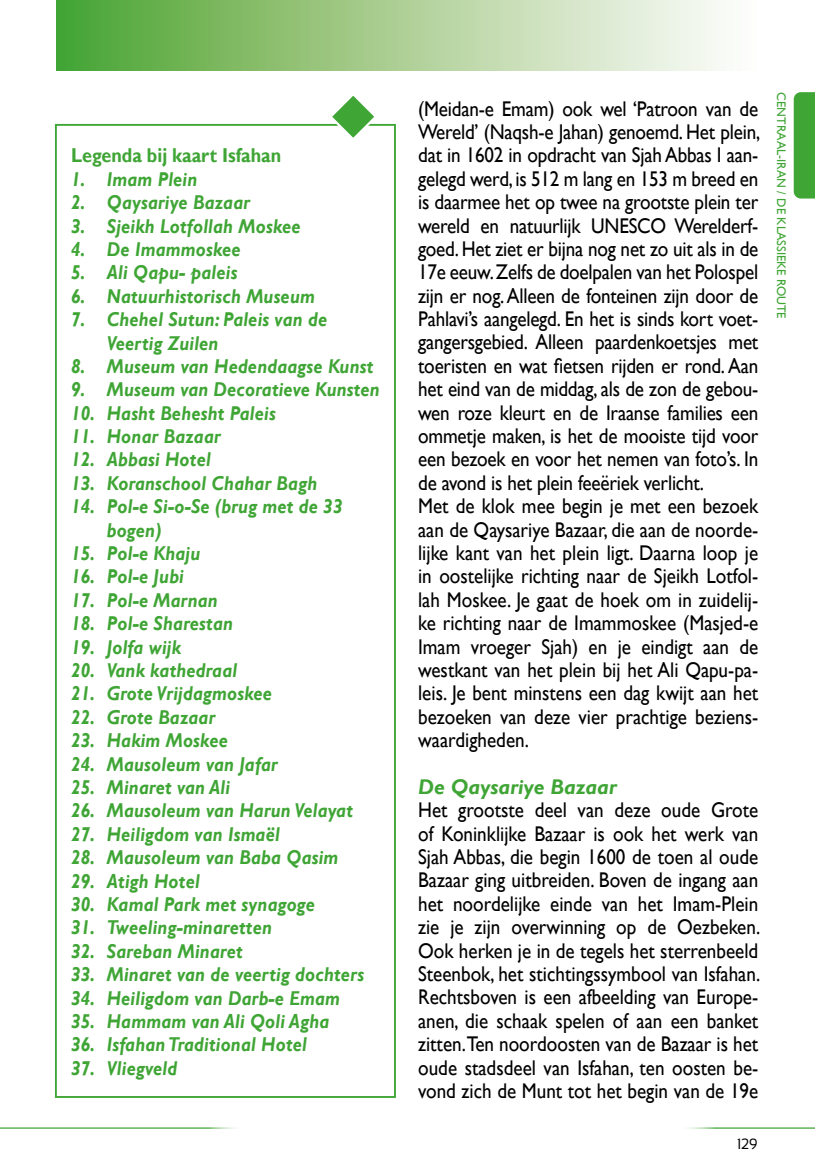
<style>
.page{position:relative;width:815px;height:1170px;background:#fff}
.page>*{position:absolute;margin:0;border:0;box-sizing:border-box;transform-origin:0 0}
.t1{font:21.25px/23.2px "Gill Sans";letter-spacing:-.01em;color:#000;scale:.9 1}
.t2{font:italic 700 21.25px "Gill Sans";color:#3fa535}
.t3{font:italic 700 20px/23.5px "Gill Sans";letter-spacing:.01em;color:#3fa535;scale:.9 1}
.t4{font:700 20px "Gill Sans";color:#3fa535;scale:.9 1}
.t5{font:15px "Sansation";color:#000;scale:.9 1}
.t6{font:12.5px "Gill Sans";color:#3fa535}
</style>
<div class="page">
<div style="left:794px;top:92px;width:21px;height:106px;background:#3fa535"></div>
<div style="left:57px;top:0;width:701px;height:71px;background:linear-gradient(to right,#4fa330,#fffeff)"></div>
<div style="left:55px;top:124px;width:341px;height:973px;border:2px solid #3fa535"></div>
<svg style="left:327px;top:96px;width:52px;height:42px"></svg>
<hr style="left:0;top:1127px;width:244px;height:1px;background:#3fa535">
<hr style="left:679px;top:1127px;width:136px;height:1px;background:#3fa535">
<p class="t4" style="left:71px;top:143px;width:235px">Legenda bij kaart Isfahan</p>
<p class="t3" style="left:71px;top:168px;width:142px">1. Imam Plein</p>
<p class="t3" style="left:71px;top:191px;width:200px">2. Qaysariye Bazaar</p>
<p class="t3" style="left:71px;top:214px;width:257px">3. Sjeikh Lotfollah Moskee</p>
<p class="t3" style="left:71px;top:238px;width:190px">4. De Imammoskee</p>
<p class="t3" style="left:71px;top:261px;width:186px">5. Ali Qapu- paleis</p>
<p class="t3" style="left:71px;top:285px;width:273px">6. Natuurhistorisch Museum</p>
<p class="t3" style="left:107px;top:308px;width:246px;text-indent:-36px">7. Chehel Sutun: Paleis van de<br>Veertig Zuilen</p>
<p class="t3" style="left:71px;top:355px;width:337px">8. Museum van Hedendaagse Kunst</p>
<p class="t3" style="left:71px;top:378px;width:345px">9. Museum van Decoratieve Kunsten</p>
<p class="t3" style="left:71px;top:402px;width:229px">10. Hasht Behesht Paleis</p>
<p class="t3" style="left:71px;top:425px;width:168px">11. Honar Bazaar</p>
<p class="t3" style="left:71px;top:448px;width:157px">12. Abbasi Hotel</p>
<p class="t3" style="left:71px;top:472px;width:275px">13. Koranschool Chahar Bagh</p>
<p class="t3" style="left:107px;top:495px;width:263px;text-indent:-36px">14. Pol-e Si-o-Se (brug met de 33 bogen)</p>
<p class="t3" style="left:71px;top:542px;width:145px">15. Pol-e Khaju</p>
<p class="t3" style="left:71px;top:565px;width:127px">16. Pol-e Jubi</p>
<p class="t3" style="left:71px;top:589px;width:165px">17. Pol-e Marnan</p>
<p class="t3" style="left:71px;top:612px;width:182px">18. Pol-e Sharestan</p>
<p class="t3" style="left:71px;top:635px;width:124px">19. Jolfa wijk</p>
<p class="t3" style="left:71px;top:659px;width:186px">20. Vank kathedraal</p>
<p class="t3" style="left:71px;top:682px;width:225px">21. Grote Vrijdagmoskee</p>
<p class="t3" style="left:71px;top:705px;width:162px">22. Grote Bazaar</p>
<p class="t3" style="left:71px;top:729px;width:176px">23. Hakim Moskee</p>
<p class="t3" style="left:71px;top:752px;width:231px">24. Mausoleum van Jafar</p>
<p class="t3" style="left:71px;top:776px;width:178px">25. Minaret van Ali</p>
<p class="t3" style="left:71px;top:799px;width:315px">26. Mausoleum van Harun Velayat</p>
<p class="t3" style="left:71px;top:822px;width:234px">27. Heiligdom van Ismaël</p>
<p class="t3" style="left:71px;top:846px;width:299px">28. Mausoleum van Baba Qasim</p>
<p class="t3" style="left:71px;top:869px;width:145px">29. Atigh Hotel</p>
<p class="t3" style="left:71px;top:892px;width:273px">30. Kamal Park met synagoge</p>
<p class="t3" style="left:71px;top:916px;width:225px">31. Tweeling-minaretten</p>
<p class="t3" style="left:71px;top:939px;width:192px">32. Sareban Minaret</p>
<p class="t3" style="left:71px;top:963px;width:327px">33. Minaret van de veertig dochters</p>
<p class="t3" style="left:71px;top:986px;width:301px">34. Heiligdom van Darb-e Emam</p>
<p class="t3" style="left:71px;top:1009px;width:289px">35. Hammam van Ali Qoli Agha</p>
<p class="t3" style="left:71px;top:1033px;width:263px">36. Isfahan Traditional Hotel</p>
<p class="t3" style="left:71px;top:1056px;width:120px">37. Vliegveld</p>
<p class="t1" style="left:418px;top:97px;width:382px">(Meidan-e Emam) ook wel ‘Patroon van de Wereld’ (Naqsh-e Jahan) genoemd. Het plein, dat in 1602 in opdracht van Sjah Abbas I aan&shy;gelegd werd, is 512 m lang en 153 m breed en is daarmee het op twee na grootste plein ter wereld en natuurlijk UNESCO Werelderf&shy;goed. Het ziet er bijna nog net zo uit als in de 17e eeuw. Zelfs de doelpalen van het Polospel zijn er nog. Alleen de fonteinen zijn door de Pahlavi’s aangelegd. En het is sinds kort voet&shy;gangersgebied. Alleen paardenkoetsjes met toeristen en wat fietsen rijden er rond. Aan het eind van de middag, als de zon de gebou&shy;wen roze kleurt en de Iraanse families een ommetje maken, is het de mooiste tijd voor een bezoek en voor het nemen van foto’s. In de avond is het plein feeëriek verlicht.<br>Met de klok mee begin je met een bezoek aan de Qaysariye Bazaar, die aan de noorde&shy;lijke kant van het plein ligt. Daarna loop je in oostelijke richting naar de Sjeikh Lotfol&shy;lah Moskee. Je gaat de hoek om in zuidelij&shy;ke richting naar de Imammoskee (Masjed-e Imam vroeger Sjah) en je eindigt aan de westkant van het plein bij het Ali Qapu-pa&shy;leis. Je bent minstens een dag kwijt aan het bezoeken van deze vier prachtige beziens&shy;waardigheden.</p>
<p class="t2" style="left:418px;top:774px;width:200px">De Qaysariye Bazaar</p>
<p class="t1" style="left:418px;top:798px;width:382px;text-align:justify">Het grootste deel van deze oude Grote of Koninklijke Bazaar is ook het werk van Sjah Abbas, die begin 1600 de toen al oude Bazaar ging uitbreiden. Boven de ingang aan het noordelijke einde van het Imam-Plein zie je zijn overwinning op de Oezbeken.<br>Ook herken je in de tegels het sterrenbeeld Steenbok, het stichtingssymbool van Isfahan.<br>Rechtsboven is een afbeelding van Europe&shy;anen, die schaak spelen of aan een banket zitten.Ten noordoosten van de Bazaar is het oude stadsdeel van Isfahan, ten oosten be&shy;vond zich de Munt tot het begin van de 19e</p>
<p class="t5" style="left:737px;top:1134px;width:24px">129</p>
<p class="t6" style="left:788px;top:92px;width:228px;rotate:90deg">CENTRAAL-IRAN / DE KLASSIEKE ROUTE</p>
</div>
